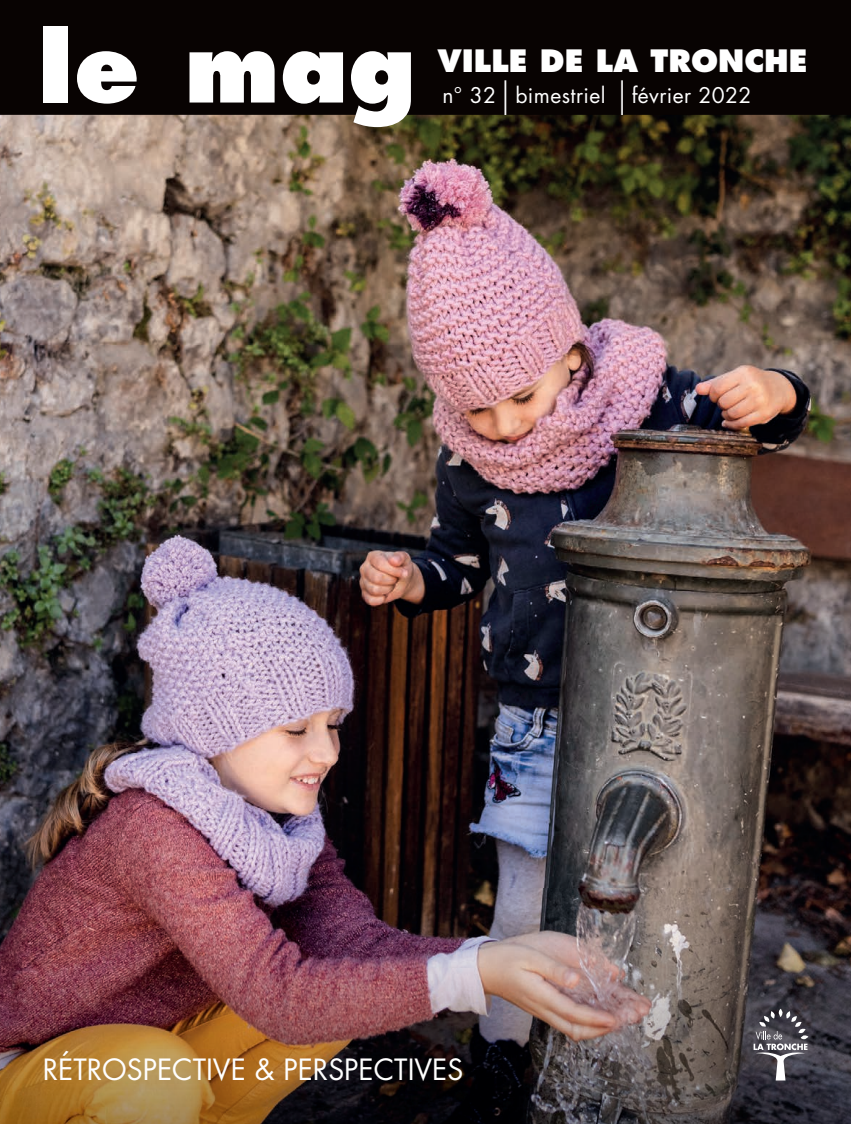
<style>
.page{position:relative;width:851px;height:1124px;background:#fff}
.page>*{position:absolute;margin:0;border:0;box-sizing:border-box;transform-origin:0 0}
.t1{font:800 94.5px "Futura";color:#fff}
.t2{font:800 30px "Futura";color:#fff}
.t3{font:28.5px "Futura";color:#fff}
.t4{font:21px "Futura";letter-spacing:.02em;color:#fff}
.s1{font-size:42px}
</style>
<div class="page">
<div style="left:0;top:0;width:851px;height:1123px;background:#080302"></div>
<img style="left:0;top:115px;width:851px;height:773px">
<img style="left:0;top:888px;width:851px;height:235px">
<svg style="left:753px;top:1008px;width:55px;height:72px;background:#626067"></svg>
<h1 class="t1" style="left:38px;top:9px;width:380px">le mag</h1>
<h2 class="t2" style="left:437px;top:42px;width:371px">VILLE DE LA TRONCHE</h2>
<p class="t4" style="left:442px;top:80px;width:310px">n° 32 <span class="s1">l</span> bimestriel <span class="s1">l</span> février 2022</p>
<h3 class="t3" style="left:43px;top:1050px;width:422px">RÉTROSPECTIVE &amp; PERSPECTIVES</h3>
</div>
